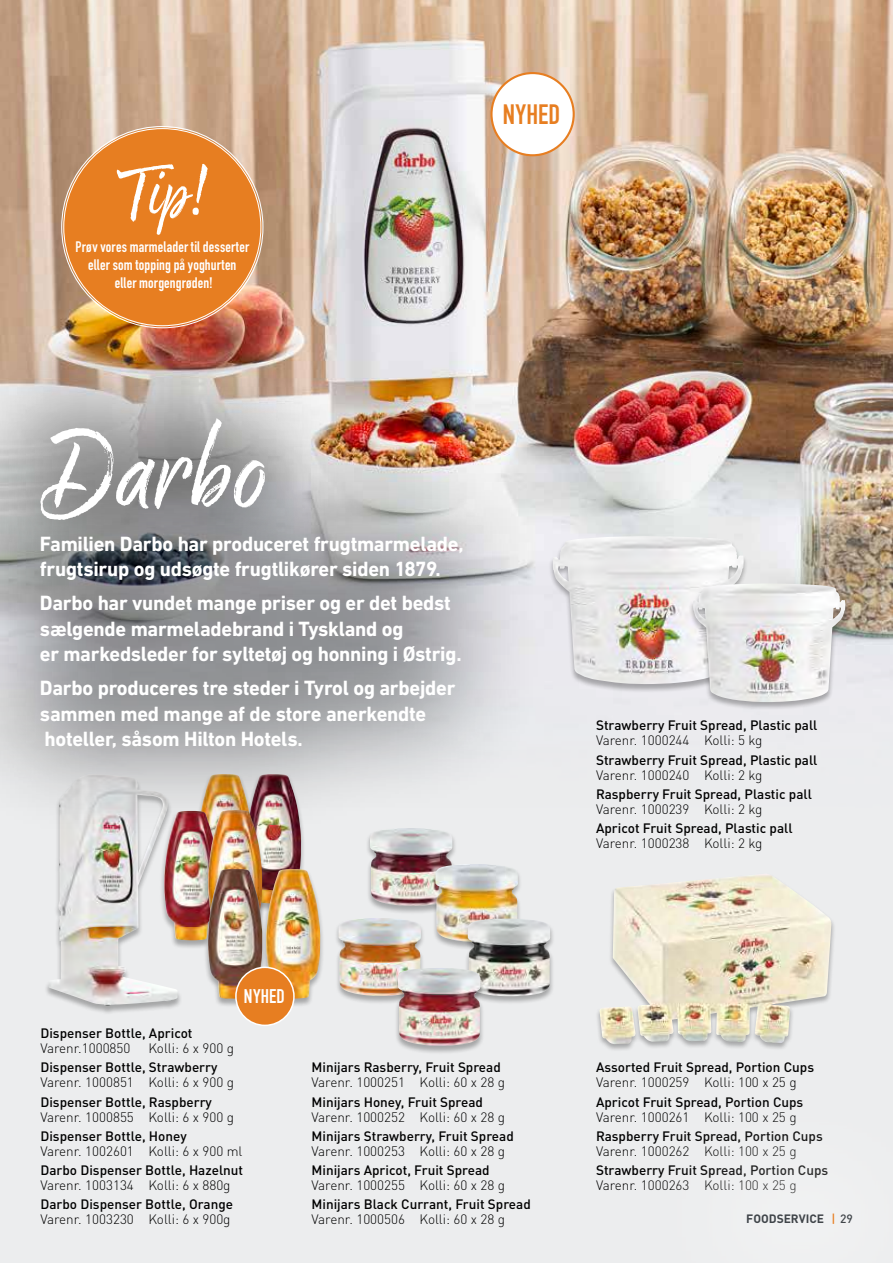
<style>
.page{position:relative;width:893px;height:1263px;background:#ecedee}
.page>*{position:absolute;margin:0;border:0;box-sizing:border-box;transform-origin:0 0}
.t1{font:130.5px "Good Karma";color:#fff;scale:.95 1}
.t2{font:81.15px "Good Karma";color:#fff;scale:.95 1}
.t3{font:700 27.6px "DIN Condensed";letter-spacing:.01em;color:#e77e21}
.t4{font:700 21px/25.5px "DIN Next LT Pro";letter-spacing:-.015em;color:#fff}
.t5{font:700 19.5px "DIN Condensed";letter-spacing:.015em;color:#fff}
.t6{font:700 15px/18px "DIN Condensed";letter-spacing:.005em;color:#fff;text-align:center}
.t7{font:500 13.5px "DINOT";color:#000}
.t8{font:300 13.5px "DINOT";color:#000}
.t9{font:700 12px "DINOT";color:#40454a}
.s1{font-weight:500;color:#e77e21}
.s2{font-weight:500}
</style>
<div class="page">
<img style="left:0;top:0;width:893px;height:645px">
<div style="left:44px;top:774px;width:138px;height:241px;background:#000;opacity:.3"></div>
<img style="left:49px;top:840px;width:129px;height:166px">
<img style="left:267px;top:840px;width:34px;height:29px">
<div style="left:160px;top:810px;width:63px;height:139px;background:#000;opacity:.3"></div>
<img style="left:164px;top:840px;width:39px;height:100px">
<div style="left:549px;top:536px;width:199px;height:157px;background:#000;opacity:.3"></div>
<img style="left:553px;top:536px;width:191px;height:148px">
<div style="left:689px;top:583px;width:161px;height:128px;background:#000;opacity:.3"></div>
<img style="left:693px;top:583px;width:152px;height:119px">
<div style="left:595px;top:873px;width:241px;height:179px;background:#000;opacity:.3"></div>
<img style="left:599px;top:874px;width:233px;height:170px">
<div style="left:365px;top:828px;width:92px;height:86px;background:#000;opacity:.3"></div>
<img style="left:370px;top:840px;width:82px;height:66px">
<div style="left:431px;top:864px;width:92px;height:86px;background:#000;opacity:.3"></div>
<img style="left:435px;top:864px;width:83px;height:78px">
<div style="left:334px;top:918px;width:92px;height:86px;background:#000;opacity:.3"></div>
<img style="left:338px;top:918px;width:83px;height:78px">
<div style="left:463px;top:918px;width:92px;height:87px;background:#000;opacity:.3"></div>
<img style="left:468px;top:918px;width:82px;height:78px">
<div style="left:393px;top:967px;width:92px;height:87px;background:#000;opacity:.3"></div>
<img style="left:398px;top:968px;width:82px;height:78px">
<div style="left:63px;top:128px;width:199px;height:199px;background:#e77e21;border-radius:50%"></div>
<div style="left:203px;top:810px;width:64px;height:138px;background:#000;opacity:.3"></div>
<img style="left:208px;top:840px;width:54px;height:29px">
<div style="left:262px;top:869px;width:63px;height:138px;background:#000;opacity:.3"></div>
<img style="left:267px;top:869px;width:53px;height:129px">
<div style="left:203px;top:869px;width:64px;height:138px;background:#000;opacity:.3"></div>
<img style="left:208px;top:869px;width:54px;height:129px">
<div style="left:491px;top:73px;width:83px;height:82px;background:#fff;border-radius:50%"></div>
<div style="left:490px;top:72px;width:85px;height:84px;border:2px solid #e77e21;border-radius:50%"></div>
<div style="left:0;top:333px;width:548px;height:507px;background:#000;opacity:.4"></div>
<div style="left:0;top:313px;width:373px;height:315px;background:#000;opacity:.3"></div>
<div style="left:236px;top:967px;width:58px;height:58px;background:#e77e21;border-radius:50%"></div>
<div style="left:235px;top:966px;width:60px;height:60px;border:2px solid #fff;border-radius:50%"></div>
<h2 class="t2" style="left:118px;top:144px;width:94px">Tip!</h2>
<p class="t6" style="left:75px;top:238px;width:175px">Prøv vores marmelader til desserter eller som topping på yoghurten eller morgengrøden!</p>
<h3 class="t3" style="left:503px;top:96px;width:59px">NYHED</h3>
<h1 class="t1" style="left:40px;top:395px;width:242px">Darbo</h1>
<h3 class="t4" style="left:40px;top:531px;width:425px">Familien Darbo har produceret frugtmarmelade, frugtsirup og udsøgte frugtlikører siden 1879.</h3>
<h3 class="t4" style="left:40px;top:590px;width:423px">Darbo har vundet mange priser og er det bedst sælgende marmeladebrand i Tyskland og<br>er markedsleder for syltetøj og honning i Østrig.</h3>
<h3 class="t4" style="left:40px;top:675px;width:417px">Darbo produceres tre steder i Tyrol og arbejder sammen med mange af de store anerkendte hoteller, såsom Hilton Hotels.</h3>
<p class="t7" style="left:596px;top:717px;width:223px">Strawberry Fruit Spread, Plastic pall</p>
<p class="t8" style="left:596px;top:732px;width:168px">Varenr. 1000244 Kolli: 5 kg</p>
<p class="t7" style="left:596px;top:751px;width:223px">Strawberry Fruit Spread, Plastic pall</p>
<p class="t8" style="left:596px;top:766px;width:168px">Varenr. 1000240 Kolli: 2 kg</p>
<p class="t7" style="left:596px;top:785px;width:217px">Raspberry Fruit Spread, Plastic pall</p>
<p class="t8" style="left:596px;top:801px;width:168px">Varenr. 1000239 Kolli: 2 kg</p>
<p class="t7" style="left:596px;top:820px;width:198px">Apricot Fruit Spread, Plastic pall</p>
<p class="t8" style="left:596px;top:835px;width:168px">Varenr. 1000238 Kolli: 2 kg</p>
<h3 class="t5" style="left:244px;top:983px;width:42px">NYHED</h3>
<p class="t7" style="left:40px;top:1025px;width:154px">Dispenser Bottle, Apricot</p>
<p class="t8" style="left:40px;top:1040px;width:92px">Varenr.1000850</p>
<p class="t8" style="left:148px;top:1040px;width:87px">Kolli: 6 x 900 g</p>
<p class="t7" style="left:40px;top:1059px;width:179px">Dispenser Bottle, Strawberry</p>
<p class="t8" style="left:40px;top:1074px;width:195px">Varenr. 1000851 Kolli: 6 x 900 g</p>
<p class="t7" style="left:40px;top:1093px;width:173px">Dispenser Bottle, Raspberry</p>
<p class="t8" style="left:40px;top:1108px;width:195px">Varenr. 1000855 Kolli: 6 x 900 g</p>
<p class="t7" style="left:40px;top:1127px;width:148px">Dispenser Bottle, Honey</p>
<p class="t8" style="left:40px;top:1143px;width:204px">Varenr. 1002601 Kolli: 6 x 900 ml</p>
<p class="t7" style="left:40px;top:1162px;width:204px">Darbo Dispenser Bottle, Hazelnut</p>
<p class="t8" style="left:40px;top:1177px;width:192px">Varenr. 1003134 Kolli: 6 x 880g</p>
<p class="t7" style="left:40px;top:1196px;width:194px">Darbo Dispenser Bottle, Orange</p>
<p class="t8" style="left:40px;top:1211px;width:192px">Varenr. 1003230 Kolli: 6 x 900g</p>
<p class="t9" style="left:746px;top:1211px;width:108px">FOODSERVICE <span class="s1">|</span> <span class="s2">29</span></p>
<p class="t7" style="left:596px;top:1059px;width:220px">Assorted Fruit Spread, Portion Cups</p>
<p class="t8" style="left:596px;top:1074px;width:202px">Varenr. 1000259 Kolli: 100 x 25 g</p>
<p class="t7" style="left:596px;top:1093px;width:209px">Apricot Fruit Spread, Portion Cups</p>
<p class="t8" style="left:596px;top:1108px;width:202px">Varenr. 1000261 Kolli: 100 x 25 g</p>
<p class="t7" style="left:596px;top:1127px;width:228px">Raspberry Fruit Spread, Portion Cups</p>
<p class="t8" style="left:596px;top:1143px;width:202px">Varenr. 1000262 Kolli: 100 x 25 g</p>
<p class="t7" style="left:596px;top:1162px;width:234px">Strawberry Fruit Spread, Portion Cups</p>
<p class="t8" style="left:596px;top:1177px;width:202px">Varenr. 1000263 Kolli: 100 x 25 g</p>
<p class="t7" style="left:311px;top:1059px;width:191px">Minijars Rasberry, Fruit Spread</p>
<p class="t8" style="left:311px;top:1074px;width:195px">Varenr. 1000251 Kolli: 60 x 28 g</p>
<p class="t7" style="left:311px;top:1093px;width:173px">Minijars Honey, Fruit Spread</p>
<p class="t8" style="left:311px;top:1108px;width:195px">Varenr. 1000252 Kolli: 60 x 28 g</p>
<p class="t7" style="left:311px;top:1127px;width:204px">Minijars Strawberry, Fruit Spread</p>
<p class="t8" style="left:311px;top:1143px;width:195px">Varenr. 1000253 Kolli: 60 x 28 g</p>
<p class="t7" style="left:311px;top:1162px;width:180px">Minijars Apricot, Fruit Spread</p>
<p class="t8" style="left:311px;top:1177px;width:195px">Varenr. 1000255 Kolli: 60 x 28 g</p>
<p class="t7" style="left:311px;top:1196px;width:221px">Minijars Black Currant, Fruit Spread</p>
<p class="t8" style="left:311px;top:1211px;width:195px">Varenr. 1000506 Kolli: 60 x 28 g</p>
</div>
